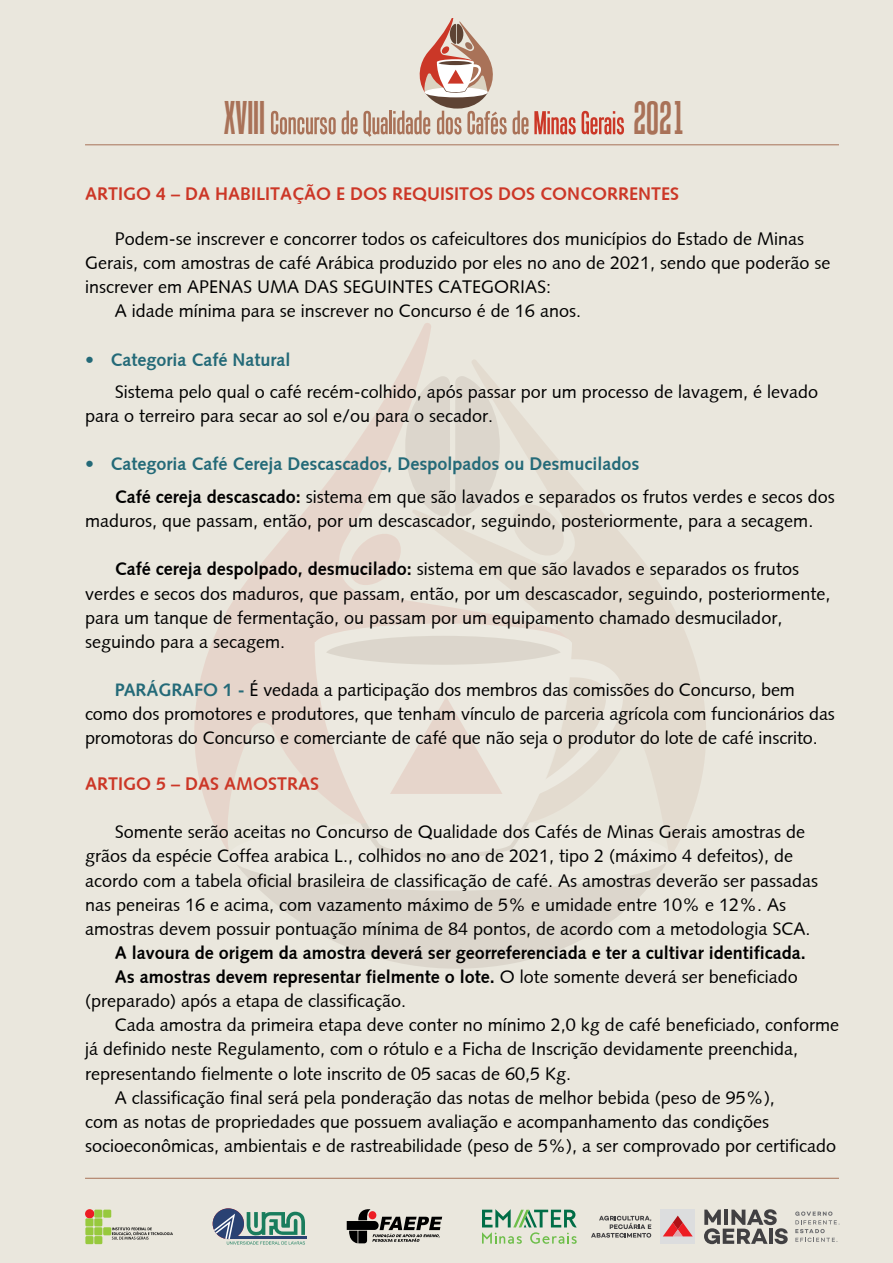
<style>
.page{position:relative;width:893px;height:1263px;background:#eae7dd}
.page>*{position:absolute;margin:0;border:0;box-sizing:border-box;transform-origin:0 0}
.t1{font:45.9px "Tandelle";color:#a97258}
.t2{font:18px/24.2px "Syntax Roman";color:#000}
.t3{font:700 18px/24.2px "Syntax";color:#000}
.t4{font:700 18px "Syntax";color:#246a78}
.t5{font:700 18px "Syntax";color:#cc3727}
.s1{font-family:"Syntax";font-weight:700}
.s2{font-family:"Syntax LT Std";font-weight:700;color:#246a78}
.s3{font-family:"Syntax Roman";font-weight:400}
</style>
<div class="page">
<svg style="left:513px;top:111px;width:15px;height:24px"></svg>
<svg style="left:534px;top:111px;width:42px;height:24px"></svg>
<svg style="left:582px;top:111px;width:42px;height:24px"></svg>
<svg style="left:271px;top:111px;width:65px;height:23px"></svg>
<svg style="left:342px;top:19px;width:165px;height:118px"></svg>
<svg style="left:194px;top:323px;width:237px;height:519px"></svg>
<svg style="left:346px;top:530px;width:58px;height:59px"></svg>
<svg style="left:411px;top:358px;width:295px;height:499px"></svg>
<svg style="left:405px;top:375px;width:95px;height:143px"></svg>
<svg style="left:260px;top:890px;width:386px;height:79px;fill:#dcd6cc"></svg>
<svg style="left:223px;top:624px;width:447px;height:266px"></svg>
<hr style="left:85px;top:145px;width:754px;height:1px;background:#a87358">
<hr style="left:85px;top:1178px;width:754px;height:1px;background:#a87358">
<svg style="left:85px;top:1209px;width:88px;height:35px"></svg>
<svg style="left:347px;top:1209px;width:95px;height:34px"></svg>
<svg style="left:213px;top:1208px;width:94px;height:36px"></svg>
<div style="left:661px;top:1209px;width:34px;height:35px;background:#dcddde"></div>
<svg style="left:663px;top:1215px;width:30px;height:21px"></svg>
<svg style="left:704px;top:1209px;width:84px;height:35px"></svg>
<svg style="left:795px;top:1211px;width:45px;height:31px"></svg>
<svg style="left:591px;top:1216px;width:60px;height:21px"></svg>
<svg style="left:482px;top:1209px;width:95px;height:35px"></svg>
<h1 class="t1" style="left:224px;top:92px;width:43px">XVIII</h1>
<h1 class="t1" style="left:633px;top:92px;width:53px">2021</h1>
<p class="t5" style="left:85px;top:183px;width:595px">ARTIGO 4 – DA HABILITAÇÃO E DOS REQUISITOS DOS CONCORRENTES</p>
<p class="t2" style="left:115px;top:227px;width:691px">Podem-se inscrever e concorrer todos os cafeicultores dos municípios do Estado de Minas</p>
<p class="t2" style="left:85px;top:251px;width:747px">Gerais, com amostras de café Arábica produzido por eles no ano de 2021, sendo que poderão se</p>
<p class="t2" style="left:85px;top:275px;width:468px">inscrever em APENAS UMA DAS SEGUINTES CATEGORIAS:</p>
<p class="t2" style="left:115px;top:299px;width:468px">A idade mínima para se inscrever no Concurso é de 16 anos.</p>
<p class="t4" style="left:85px;top:349px;width:207px">• Categoria Café Natural</p>
<p class="t2" style="left:85px;top:380px;width:734px;text-indent:30px">Sistema pelo qual o café recém-colhido, após passar por um processo de lavagem, é levado para o terreiro para secar ao sol e/ou para o secador.</p>
<p class="t4" style="left:85px;top:454px;width:556px">• Categoria Café Cereja Descascados, Despolpados ou Desmucilados</p>
<p class="t2" style="left:85px;top:485px;width:751px;text-indent:30px"><span class="s1">Café cereja descascado:</span> sistema em que são lavados e separados os frutos verdes e secos dos maduros, que passam, então, por um descascador, seguindo, posteriormente, para a secagem.</p>
<p class="t2" style="left:85px;top:557px;width:747px;text-indent:30px"><span class="s1">Café cereja despolpado, desmucilado:</span> sistema em que são lavados e separados os frutos verdes e secos dos maduros, que passam, então, por um descascador, seguindo, posteriormente, para um tanque de fermentação, ou passam por um equipamento chamado desmucilador, seguindo para a secagem.</p>
<p class="t2" style="left:85px;top:678px;width:751px;text-indent:30px"><span class="s2">PARÁGRAFO 1 -</span> É vedada a participação dos membros das comissões do Concurso, bem como dos promotores e produtores, que tenham vínculo de parceria agrícola com funcionários das promotoras do Concurso e comerciante de café que não seja o produtor do lote de café inscrito.</p>
<p class="t5" style="left:85px;top:774px;width:235px">ARTIGO 5 – DAS AMOSTRAS</p>
<p class="t2" style="left:85px;top:820px;width:735px;text-indent:30px">Somente serão aceitas no Concurso de Qualidade dos Cafés de Minas Gerais amostras de grãos da espécie Coffea arabica L., colhidos no ano de 2021, tipo 2 (máximo 4 defeitos), de acordo com a tabela oficial brasileira de classificação de café. As amostras deverão ser passadas nas peneiras 16 e acima, com vazamento máximo de 5% e umidade entre 10% e 12%. As amostras devem possuir pontuação mínima de 84 pontos, de acordo com a metodologia SCA.</p>
<p class="t3" style="left:115px;top:941px;width:693px">A lavoura de origem da amostra deverá ser georreferenciada e ter a cultivar identificada.<br>As amostras devem representar fielmente o lote. <span class="s3">O lote somente deverá ser beneficiado</span></p>
<p class="t2" style="left:85px;top:989px;width:323px">(preparado) após a etapa de classificação.</p>
<p class="t2" style="left:115px;top:1013px;width:726px">Cada amostra da primeira etapa deve conter no mínimo 2,0 kg de café beneficiado, conforme</p>
<p class="t2" style="left:85px;top:1037px;width:715px">já definido neste Regulamento, com o rótulo e a Ficha de Inscrição devidamente preenchida,</p>
<p class="t2" style="left:85px;top:1061px;width:488px">representando fielmente o lote inscrito de 05 sacas de 60,5 Kg.</p>
<p class="t2" style="left:115px;top:1085px;width:662px">A classificação final será pela ponderação das notas de melhor bebida (peso de 95%),</p>
<p class="t2" style="left:85px;top:1109px;width:686px">com as notas de propriedades que possuem avaliação e acompanhamento das condições</p>
<p class="t2" style="left:85px;top:1134px;width:753px">socioeconômicas, ambientais e de rastreabilidade (peso de 5%), a ser comprovado por certificado</p>
</div>
